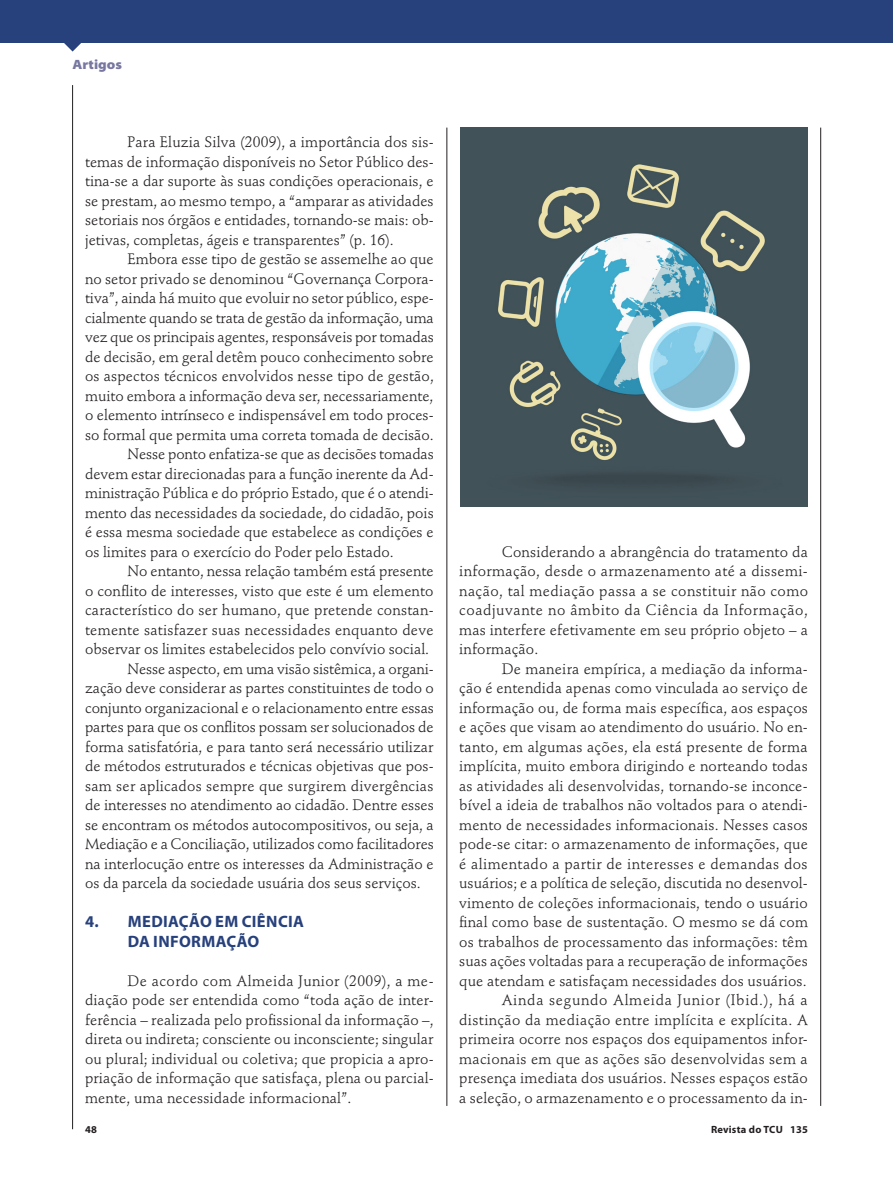
<style>
.page{position:relative;width:893px;height:1191px;background:#fff}
.page>*{position:absolute;margin:0;border:0;box-sizing:border-box;transform-origin:0 0}
.t1{font:700 16.5px/19.5px "Myriad Pro";letter-spacing:.025em;color:#27417c;text-align:center}
.Doutrina_Texto_Pará{font:15px/19.5px "Stempel Schneidler Std";color:#231f20;text-align:justify}
.t2{font:900 semi-expanded 13.5px "Myriad Pro";color:#7777a1}
.t3{font:700 10.5px "Myriad Pro";letter-spacing:.02em;color:#231f20}
</style>
<div class="page">
<svg style="left:64px;top:43px;width:17px;height:9px"></svg>
<div style="left:0;top:0;width:893px;height:43px;background:#27417c"></div>
<hr style="left:72px;top:85px;width:1px;height:1044px;background:#231f20">
<hr style="left:820px;top:128px;width:1px;height:978px;background:#231f20">
<hr style="left:446px;top:128px;width:1px;height:978px;background:#231f20">
<img style="left:460px;top:128px;width:348px;height:379px">
<p class="t2" style="left:73px;top:57px;width:51px">Artigos</p>
<p class="Doutrina_Texto_Pará" style="left:85px;top:132px;width:350px;text-indent:43px">Para Eluzia Silva (2009), a importância dos sis&shy;temas de informação disponíveis no Setor Público des&shy;tina-se a dar suporte às suas condições operacionais, e se prestam, ao mesmo tempo, a “amparar as atividades setoriais nos órgãos e entidades, tornando-se mais: ob&shy;jetivas, completas, ágeis e transparentes” (p. 16).</p>
<p class="Doutrina_Texto_Pará" style="left:85px;top:249px;width:350px;text-indent:43px">Embora esse tipo de gestão se assemelhe ao que no setor privado se denominou “Governança Corpora&shy;tiva”, ainda há muito que evoluir no setor público, espe&shy;cialmente quando se trata de gestão da informação, uma vez que os principais agentes, responsáveis por tomadas de decisão, em geral detêm pouco conhecimento sobre os aspectos técnicos envolvidos nesse tipo de gestão, muito embora a informação deva ser, necessariamente, o elemento intrínseco e indispensável em todo proces&shy;so formal que permita uma correta tomada de decisão.</p>
<p class="Doutrina_Texto_Pará" style="left:85px;top:444px;width:350px;text-indent:43px">Nesse ponto enfatiza-se que as decisões tomadas devem estar direcionadas para a função inerente da Ad&shy;ministração Pública e do próprio Estado, que é o atendi&shy;mento das necessidades da sociedade, do cidadão, pois é essa mesma sociedade que estabelece as condições e os limites para o exercício do Poder pelo Estado.</p>
<p class="Doutrina_Texto_Pará" style="left:85px;top:561px;width:350px;text-indent:43px">No entanto, nessa relação também está presente o conflito de interesses, visto que este é um elemento característico do ser humano, que pretende constan&shy;temente satisfazer suas necessidades enquanto deve observar os limites estabelecidos pelo convívio social.</p>
<p class="Doutrina_Texto_Pará" style="left:85px;top:659px;width:350px;text-indent:43px">Nesse aspecto, em uma visão sistêmica, a organi&shy;zação deve considerar as partes constituintes de todo o conjunto organizacional e o relacionamento entre essas partes para que os conflitos possam ser solucionados de forma satisfatória, e para tanto será necessário utilizar de métodos estruturados e técnicas objetivas que pos&shy;sam ser aplicados sempre que surgirem divergências de interesses no atendimento ao cidadão. Dentre esses se encontram os métodos autocompositivos, ou seja, a Mediação e a Conciliação, utilizados como facilitadores na interlocução entre os interesses da Administração e os da parcela da sociedade usuária dos seus serviços.</p>
<p class="t1" style="left:85px;top:912px;width:220px">4. MEDIAÇÃO EM CIÊNCIA<br>DA INFORMAÇÃO</p>
<p class="Doutrina_Texto_Pará" style="left:85px;top:971px;width:350px;text-indent:43px">De acordo com Almeida Junior (2009), a me&shy;diação pode ser entendida como “toda ação de inter&shy;ferência – realizada pelo profissional da informação –, direta ou indireta; consciente ou inconsciente; singular ou plural; individual ou coletiva; que propicia a apro&shy;priação de informação que satisfaça, plena ou parcial&shy;mente, uma necessidade informacional”.</p>
<p class="Doutrina_Texto_Pará" style="left:459px;top:542px;width:350px;text-indent:43px">Considerando a abrangência do tratamento da informação, desde o armazenamento até a dissemi&shy;nação, tal mediação passa a se constituir não como coadjuvante no âmbito da Ciência da Informação, mas interfere efetivamente em seu próprio objeto – a informação.</p>
<p class="Doutrina_Texto_Pará" style="left:459px;top:659px;width:350px;text-indent:43px">De maneira empírica, a mediação da informa&shy;ção é entendida apenas como vinculada ao serviço de informação ou, de forma mais específica, aos espaços e ações que visam ao atendimento do usuário. No en&shy;tanto, em algumas ações, ela está presente de forma implícita, muito embora dirigindo e norteando todas as atividades ali desenvolvidas, tornando-se inconce&shy;bível a ideia de trabalhos não voltados para o atendi&shy;mento de necessidades informacionais. Nesses casos pode-se citar: o armazenamento de informações, que é alimentado a partir de interesses e demandas dos usuários; e a política de seleção, discutida no desenvol&shy;vimento de coleções informacionais, tendo o usuário final como base de sustentação. O mesmo se dá com os trabalhos de processamento das informações: têm suas ações voltadas para a recuperação de informações que atendam e satisfaçam necessidades dos usuários.</p>
<p class="Doutrina_Texto_Pará" style="left:459px;top:990px;width:350px;text-indent:43px">Ainda segundo Almeida Junior (Ibid.), há a distinção da mediação entre implícita e explícita. A primeira ocorre nos espaços dos equipamentos infor&shy;macionais em que as ações são desenvolvidas sem a presença imediata dos usuários. Nesses espaços estão a seleção, o armazenamento e o processamento da in-</p>
<p class="t3" style="left:85px;top:1123px;width:13px">48</p>
<p class="t3" style="left:711px;top:1123px;width:98px">Revista do TCU 135</p>
</div>
